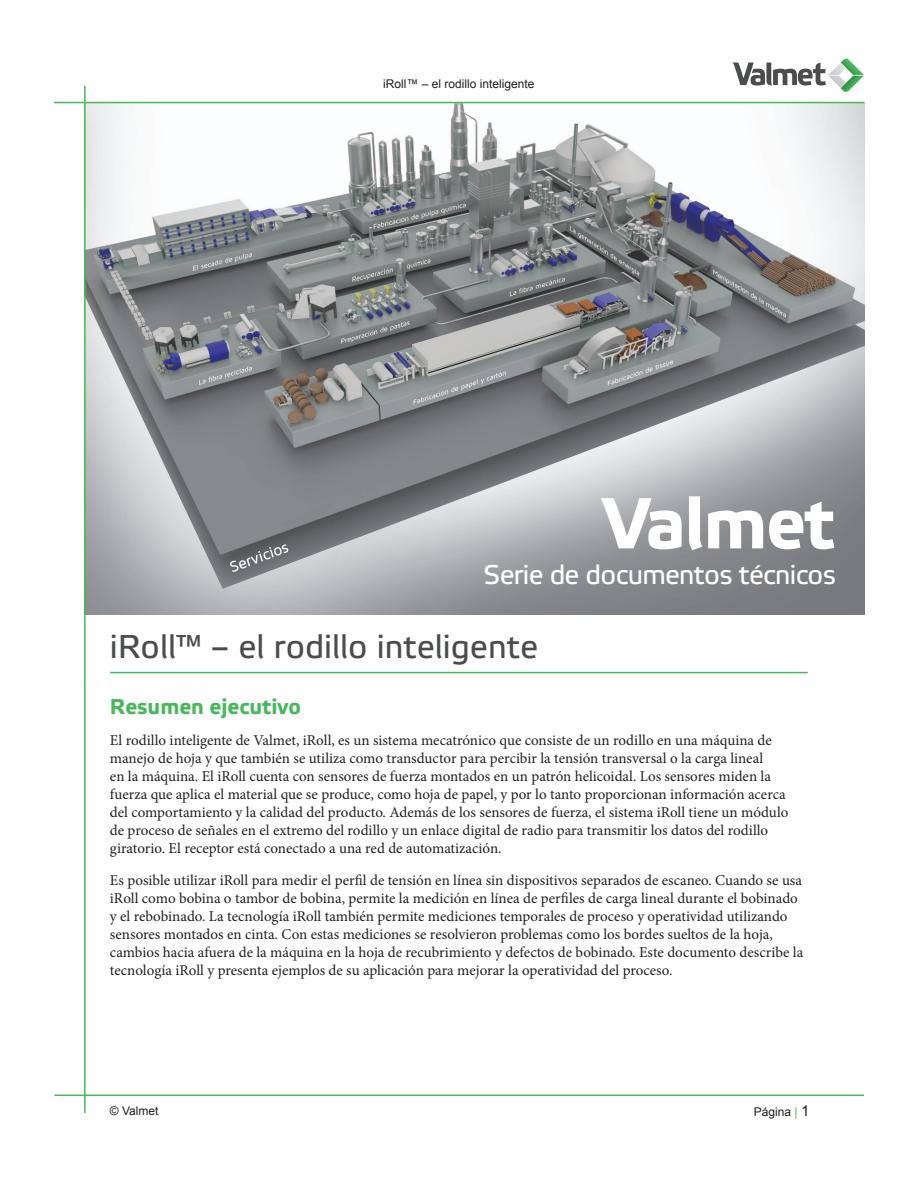
<style>
.page{position:relative;width:918px;height:1188px;background:#fff}
.page>*{position:absolute;margin:0;border:0;box-sizing:border-box;transform-origin:0 0}
.t1{font:700 72px "Etelka Text";letter-spacing:-.025em;color:#fff}
.t2{font:33px "Etelka Text";color:#4b4c4d}
.t3{font:27px "Etelka Text";letter-spacing:-.025em;color:#fff}
.t4{font:700 21.3px "Etelka Text";color:#48b85c}
.t5{font:15px/18px "Minion Pro";color:#231f20}
.t6{font:12px "Arial";color:#231f20}
.s1{color:#48b85c}
.s2{font-size:15px}
</style>
<div class="page">
<img style="left:86px;top:102px;width:779px;height:512px">
<hr style="left:54px;top:102px;width:810px;height:1px;background:#48b85c">
<hr style="left:54px;top:1095px;width:810px;height:1px;background:#48b85c">
<hr style="left:84px;top:86px;width:2px;height:1027px;background:#48b85c">
<hr style="left:111px;top:672px;width:696px;height:1px;background:#48b85c">
<svg style="left:732px;top:59px;width:132px;height:33px"></svg>
<p class="t6" style="left:383px;top:76px;width:153px">iRoll™ – el rodillo inteligente</p>
<h1 class="t1" style="left:603px;top:478px;width:233px">Valmet</h1>
<h3 class="t3" style="left:484px;top:558px;width:354px">Serie de documentos técnicos</h3>
<h2 class="t2" style="left:110px;top:626px;width:430px">iRoll™ – el rodillo inteligente</h2>
<h3 class="t4" style="left:110px;top:693px;width:193px">Resumen ejecutivo</h3>
<p class="t5" style="left:110px;top:731px;width:680px">El rodillo inteligente de Valmet, iRoll, es un sistema mecatrónico que consiste de un rodillo en una máquina de manejo de hoja y que también se utiliza como transductor para percibir la tensión transversal o la carga lineal<br>en la máquina. El iRoll cuenta con sensores de fuerza montados en un patrón helicoidal. Los sensores miden la fuerza que aplica el material que se produce, como hoja de papel, y por lo tanto proporcionan información acerca del comportamiento y la calidad del producto. Además de los sensores de fuerza, el sistema iRoll tiene un módulo de proceso de señales en el extremo del rodillo y un enlace digital de radio para transmitir los datos del rodillo giratorio. El receptor está conectado a una red de automatización.</p>
<p class="t5" style="left:110px;top:871px;width:695px">Es posible utilizar iRoll para medir el perfil de tensión en línea sin dispositivos separados de escaneo. Cuando se usa iRoll como bobina o tambor de bobina, permite la medición en línea de perfiles de carga lineal durante el bobinado y el rebobinado. La tecnología iRoll también permite mediciones temporales de proceso y operatividad utilizando sensores montados en cinta. Con estas mediciones se resolvieron problemas como los bordes sueltos de la hoja, cambios hacia afuera de la máquina en la hoja de recubrimiento y defectos de bobinado. Este documento describe la tecnología iRoll y presenta ejemplos de su aplicación para mejorar la operatividad del proceso.</p>
<p class="t6" style="left:110px;top:1103px;width:50px">© Valmet</p>
<p class="t6" style="left:754px;top:1104px;width:57px">Página <span class="s1">|</span> <span class="s2">1</span></p>
</div>
